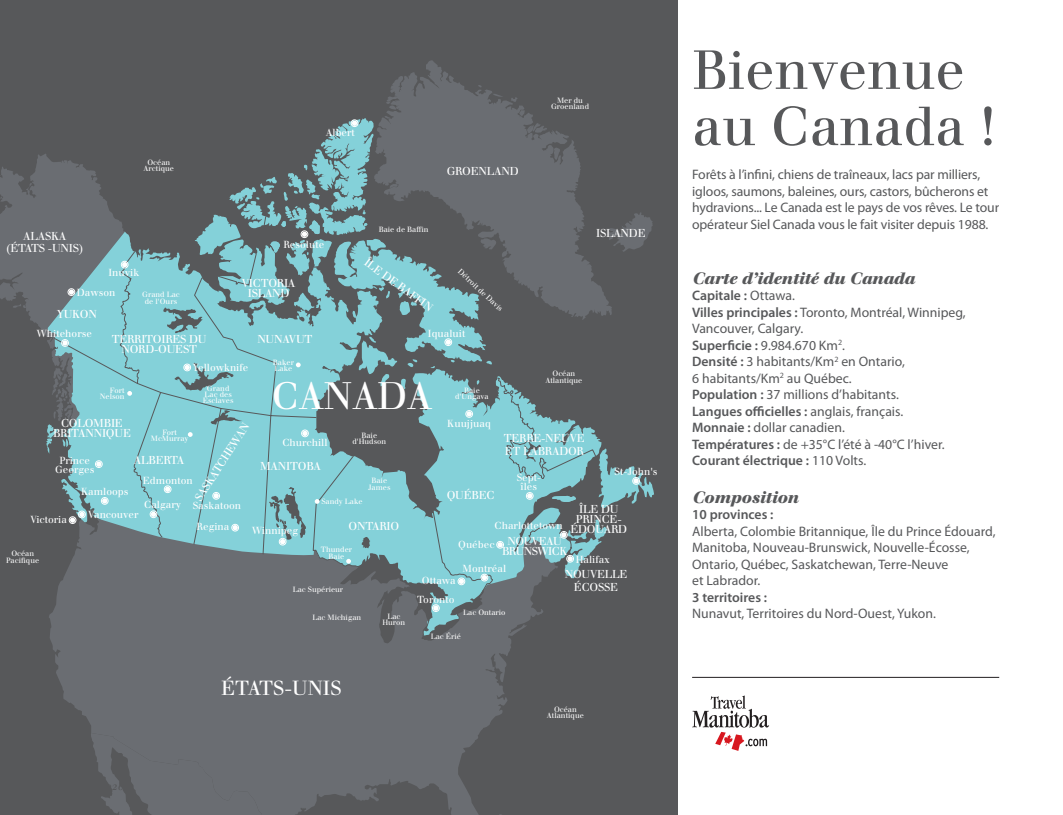
<style>
.page{position:relative;width:1063px;height:815px;background:#fff}
.page>*{position:absolute;margin:0;border:0;box-sizing:border-box;transform-origin:0 0}
.t1{font:53.75px/56.2px "Walbaum";color:#57585a}
.t2{font:37.5px "Walbaum";color:#fff}
.t3{font:20px "Walbaum";color:#fff}
.t4{font:italic 700 16.25px "Walbaum";color:#57585a}
.t5{font:13.75px/16.5px "Myriad Pro";color:#57585a}
.t6{font:600 13.75px "Myriad Pro";color:#57585a}
.t7{font:11.25px/10px "Walbaum";letter-spacing:-.02em;color:#fff;text-align:center}
.t8{font:11.25px/10px "Walbaum";letter-spacing:-.05em;color:#fff;text-align:center}
.t9{font:10px/8.8px "Walbaum";color:#fff;text-align:center}
.t10{font:7.5px/6.2px "Walbaum";color:#fff;text-align:center}
.s1{font-weight:600}
</style>
<div class="page">
<div style="left:0;top:0;width:678px;height:815px;background:#57585a"></div>
<svg style="left:386px;top:60px;width:226px;height:251px"></svg>
<svg style="left:511px;top:97px;width:7px;height:5px"></svg>
<svg style="left:519px;top:110px;width:6px;height:6px"></svg>
<svg style="left:492px;top:94px;width:12px;height:3px"></svg>
<svg style="left:527px;top:123px;width:20px;height:10px"></svg>
<svg style="left:554px;top:148px;width:6px;height:12px"></svg>
<svg style="left:50px;top:636px;width:461px;height:179px;fill:#6a6d72"></svg>
<svg style="left:491px;top:814px;width:13px;height:1px"></svg>
<svg style="left:91px;top:733px;width:320px;height:82px"></svg>
<svg style="left:609px;top:309px;width:3px;height:6px"></svg>
<svg style="left:608px;top:212px;width:45px;height:40px"></svg>
<svg style="left:49px;top:232px;width:559px;height:404px"></svg>
<svg style="left:53px;top:250px;width:544px;height:389px"></svg>
<svg style="left:263px;top:216px;width:309px;height:376px"></svg>
<hr style="left:692px;top:677px;width:307px;height:1px;background:#231f20">
<svg style="left:692px;top:695px;width:77px;height:56px"></svg>
<div style="left:183px;top:364px;width:8px;height:7px;border:1px solid #fff;border-radius:50%"></div>
<svg style="left:0;top:154px;width:132px;height:300px"></svg>
<div style="left:69px;top:516px;width:7px;height:8px;border:1px solid #fff;border-radius:50%"></div>
<svg style="left:61px;top:479px;width:26px;height:44px"></svg>
<div style="left:101px;top:497px;width:8px;height:8px;border:1px solid #fff;border-radius:50%"></div>
<svg style="left:102px;top:498px;width:5px;height:5px"></svg>
<div style="left:95px;top:460px;width:8px;height:8px;border:1px solid #fff;border-radius:50%"></div>
<svg style="left:96px;top:462px;width:5px;height:5px"></svg>
<svg style="left:188px;top:432px;width:5px;height:5px"></svg>
<div style="left:164px;top:485px;width:7px;height:8px;border:1px solid #fff;border-radius:50%"></div>
<svg style="left:165px;top:487px;width:5px;height:5px"></svg>
<div style="left:150px;top:510px;width:7px;height:8px;border:1px solid #fff;border-radius:50%"></div>
<svg style="left:151px;top:512px;width:5px;height:5px"></svg>
<div style="left:231px;top:524px;width:8px;height:7px;border:1px solid #fff;border-radius:50%"></div>
<svg style="left:233px;top:525px;width:5px;height:5px"></svg>
<div style="left:212px;top:492px;width:8px;height:8px;border:1px solid #fff;border-radius:50%"></div>
<svg style="left:214px;top:493px;width:5px;height:5px"></svg>
<div style="left:301px;top:430px;width:8px;height:7px;border:1px solid #fff;border-radius:50%"></div>
<svg style="left:302px;top:431px;width:6px;height:5px"></svg>
<div style="left:279px;top:538px;width:7px;height:7px;border:1px solid #fff;border-radius:50%"></div>
<svg style="left:280px;top:539px;width:5px;height:5px"></svg>
<svg style="left:315px;top:499px;width:5px;height:5px"></svg>
<div style="left:458px;top:578px;width:7px;height:7px;border:1px solid #fff;border-radius:50%"></div>
<svg style="left:459px;top:579px;width:5px;height:5px"></svg>
<div style="left:432px;top:604px;width:8px;height:8px;border:1px solid #fff;border-radius:50%"></div>
<svg style="left:433px;top:606px;width:5px;height:5px"></svg>
<svg style="left:346px;top:559px;width:5px;height:5px"></svg>
<div style="left:496px;top:541px;width:8px;height:8px;border:1px solid #fff;border-radius:50%"></div>
<svg style="left:498px;top:542px;width:5px;height:5px"></svg>
<div style="left:481px;top:574px;width:7px;height:7px;border:1px solid #fff;border-radius:50%"></div>
<svg style="left:482px;top:575px;width:5px;height:5px"></svg>
<div style="left:465px;top:410px;width:8px;height:8px;border:1px solid #fff;border-radius:50%"></div>
<svg style="left:467px;top:411px;width:5px;height:5px"></svg>
<div style="left:526px;top:492px;width:8px;height:8px;border:1px solid #fff;border-radius:50%"></div>
<svg style="left:527px;top:493px;width:5px;height:5px"></svg>
<svg style="left:599px;top:448px;width:55px;height:60px"></svg>
<div style="left:566px;top:555px;width:8px;height:8px;border:1px solid #fff;border-radius:50%"></div>
<svg style="left:568px;top:556px;width:5px;height:5px"></svg>
<div style="left:560px;top:531px;width:8px;height:8px;border:1px solid #fff;border-radius:50%"></div>
<svg style="left:561px;top:530px;width:27px;height:9px"></svg>
<svg style="left:185px;top:116px;width:311px;height:273px"></svg>
<p class="t10" style="left:144px;top:159px;width:32px">Océan<br>Arctique</p>
<p class="t9" style="left:326px;top:128px;width:31px">Albert</p>
<p class="t7" style="left:447px;top:166px;width:73px">GROENLAND</p>
<p class="t7" style="left:6px;top:230px;width:79px;line-height:12.5px">ALASKA (ÉTATS -UNIS)</p>
<p class="t9" style="left:109px;top:269px;width:32px">Inuvik</p>
<p class="t9" style="left:283px;top:240px;width:42px">Resolute</p>
<p class="t7" style="left:242px;top:279px;width:55px">VICTORIA<br>ISLAND</p>
<p class="t9" style="left:77px;top:288px;width:40px">Dawson</p>
<p class="t9" style="left:37px;top:329px;width:57px">Whitehorse</p>
<p class="t7" style="left:112px;top:334px;width:96px">TERRITOIRES DU<br>NORD-OUEST</p>
<p class="t10" style="left:142px;top:292px;width:39px">Grand Lac de l'Ours</p>
<p class="t7" style="left:57px;top:309px;width:41px">YUKON</p>
<p class="t7" style="left:257px;top:334px;width:57px">NUNAVUT</p>
<p class="t10" style="left:273px;top:359px;width:23px;text-align:left">Baker<br>Lake</p>
<p class="t9" style="left:193px;top:363px;width:57px">Yellowknife</p>
<p class="t10" style="left:379px;top:227px;width:51px">Baie de Baffin</p>
<p class="t7" style="left:369px;top:257px;width:83px;rotate:36deg">ÎLE DE BAFFIN</p>
<p class="t10" style="left:462px;top:268px;width:59px;rotate:43deg">Détroit de Davis</p>
<p class="t9" style="left:428px;top:329px;width:39px">Iqualuit</p>
<p class="t10" style="left:100px;top:387px;width:26px;text-align:right">Fort<br>Nelson</p>
<p class="t10" style="left:203px;top:385px;width:32px">Grand<br>Lac des<br>Esclaves</p>
<h2 class="t2" style="left:272px;top:374px;width:162px">CANADA</h2>
<p class="t10" style="left:455px;top:387px;width:35px">Baie d'Ungava</p>
<p class="t10" style="left:551px;top:97px;width:40px">Mer du<br>Groenland</p>
<p class="t7" style="left:596px;top:228px;width:51px">ISLANDE</p>
<p class="t10" style="left:545px;top:371px;width:38px">Océan<br>Atlantique</p>
<p class="t7" style="left:53px;top:418px;width:79px">COLOMBIE<br>BRITANNIQUE</p>
<p class="t7" style="left:193px;top:497px;width:93px;rotate:-57deg">SASKATCHEWAN</p>
<p class="t9" style="left:197px;top:522px;width:34px">Regina</p>
<p class="t10" style="left:151px;top:429px;width:39px">Fort<br>McMurray</p>
<p class="t9" style="left:143px;top:476px;width:51px">Edmonton</p>
<p class="t9" style="left:144px;top:500px;width:38px">Calgary</p>
<p class="t10" style="left:352px;top:432px;width:35px">Baie d'Hudson</p>
<p class="t9" style="left:282px;top:439px;width:47px">Churchill</p>
<p class="t9" style="left:55px;top:457px;width:41px">Prince<br>Georges</p>
<p class="t7" style="left:134px;top:455px;width:52px">ALBERTA</p>
<p class="t7" style="left:260px;top:461px;width:62px">MANITOBA</p>
<p class="t10" style="left:368px;top:478px;width:24px">Baie<br>James</p>
<p class="t9" style="left:81px;top:487px;width:49px">Kamloops</p>
<p class="t10" style="left:321px;top:498px;width:43px">Sandy Lake</p>
<p class="t9" style="left:193px;top:501px;width:50px">Saskatoon</p>
<p class="t9" style="left:88px;top:511px;width:52px">Vancouver</p>
<p class="t9" style="left:30px;top:515px;width:38px">Victoria</p>
<p class="t7" style="left:349px;top:521px;width:52px">ONTARIO</p>
<p class="t9" style="left:252px;top:526px;width:47px">Winnipeg</p>
<p class="t10" style="left:6px;top:551px;width:35px">Océan<br>Pacifique</p>
<p class="t10" style="left:321px;top:547px;width:33px">Thunder<br>Baie</p>
<p class="t10" style="left:293px;top:586px;width:52px">Lac Supérieur</p>
<p class="t9" style="left:447px;top:419px;width:45px">Kuujjuaq</p>
<p class="t7" style="left:504px;top:432px;width:82px;line-height:12.5px;text-align:left">TERRE-NEUVE<br>ET LABRADOR</p>
<p class="t9" style="left:615px;top:467px;width:44px">St-John's</p>
<p class="t9" style="left:517px;top:473px;width:26px">Sept&shy;îles</p>
<p class="t7" style="left:447px;top:490px;width:49px">QUÉBEC</p>
<p class="t9" style="left:458px;top:540px;width:38px">Québec</p>
<p class="t9" style="left:463px;top:564px;width:45px">Montréal</p>
<p class="t7" style="left:570px;top:504px;width:58px">ÎLE DU<br>PRINCE-<br>ÉDOUARD</p>
<p class="t9" style="left:495px;top:521px;width:70px">Charlottetown</p>
<p class="t8" style="left:502px;top:536px;width:67px">NOUVEAU<br>BRUNSWICK</p>
<p class="t9" style="left:576px;top:555px;width:36px">Halifax</p>
<p class="t7" style="left:565px;top:568px;width:64px;line-height:12.5px">NOUVELLE<br>ÉCOSSE</p>
<p class="t9" style="left:417px;top:571px;width:40px;line-height:18.8px">Ottawa<br>Toronto</p>
<p class="t10" style="left:312px;top:614px;width:50px">Lac Michigan</p>
<p class="t10" style="left:382px;top:613px;width:24px">Lac<br>Huron</p>
<p class="t10" style="left:463px;top:609px;width:44px">Lac Ontario</p>
<p class="t10" style="left:431px;top:634px;width:32px">Lac Érié</p>
<h3 class="t3" style="left:221px;top:676px;width:122px">ÉTATS-UNIS</h3>
<p class="t10" style="left:547px;top:706px;width:38px">Océan<br>Atlantique</p>
<h1 class="t1" style="left:692px;top:42px;width:305px">Bienvenue au Canada !</h1>
<p class="t5" style="left:692px;top:166px;width:309px">Forêts à l’infini, chiens de traîneaux, lacs par milliers, igloos, saumons, baleines, ours, castors, bûcherons et hydravions... Le Canada est le pays de vos rêves. Le tour opérateur Siel Canada vous le fait visiter depuis 1988.</p>
<p class="t4" style="left:692px;top:269px;width:224px">Carte d’identité du Canada</p>
<p class="t5" style="left:692px;top:287px;width:275px"><span class="s1">Capitale :</span> Ottawa.<br><span class="s1">Villes principales :</span> Toronto, Montréal, Winnipeg, Vancouver, Calgary.<br><span class="s1">Superficie :</span> 9.984.670 Km<sup>2</sup>.<br><span class="s1">Densité :</span> 3 habitants/Km<sup>2</sup> en Ontario,<br>6 habitants/Km<sup>2</sup> au Québec.<br><span class="s1">Population :</span> 37 millions d’habitants.<br><span class="s1">Langues officielles :</span> anglais, français.<br><span class="s1">Monnaie :</span> dollar canadien.<br><span class="s1">Températures :</span> de +35°C l’été à -40°C l’hiver.<br><span class="s1">Courant électrique :</span> 110 Volts.</p>
<p class="t4" style="left:692px;top:487px;width:108px">Composition</p>
<p class="t6" style="left:692px;top:506px;width:83px">10 provinces :</p>
<p class="t5" style="left:692px;top:522px;width:305px">Alberta, Colombie Britannique, Île du Prince Édouard, Manitoba, Nouveau-Brunswick, Nouvelle-Écosse, Ontario, Québec, Saskatchewan, Terre-Neuve<br>et Labrador.</p>
<p class="t6" style="left:692px;top:588px;width:77px">3 territoires :</p>
<p class="t5" style="left:692px;top:605px;width:245px">Nunavut, Territoires du Nord-Ouest, Yukon.</p>
</div>
